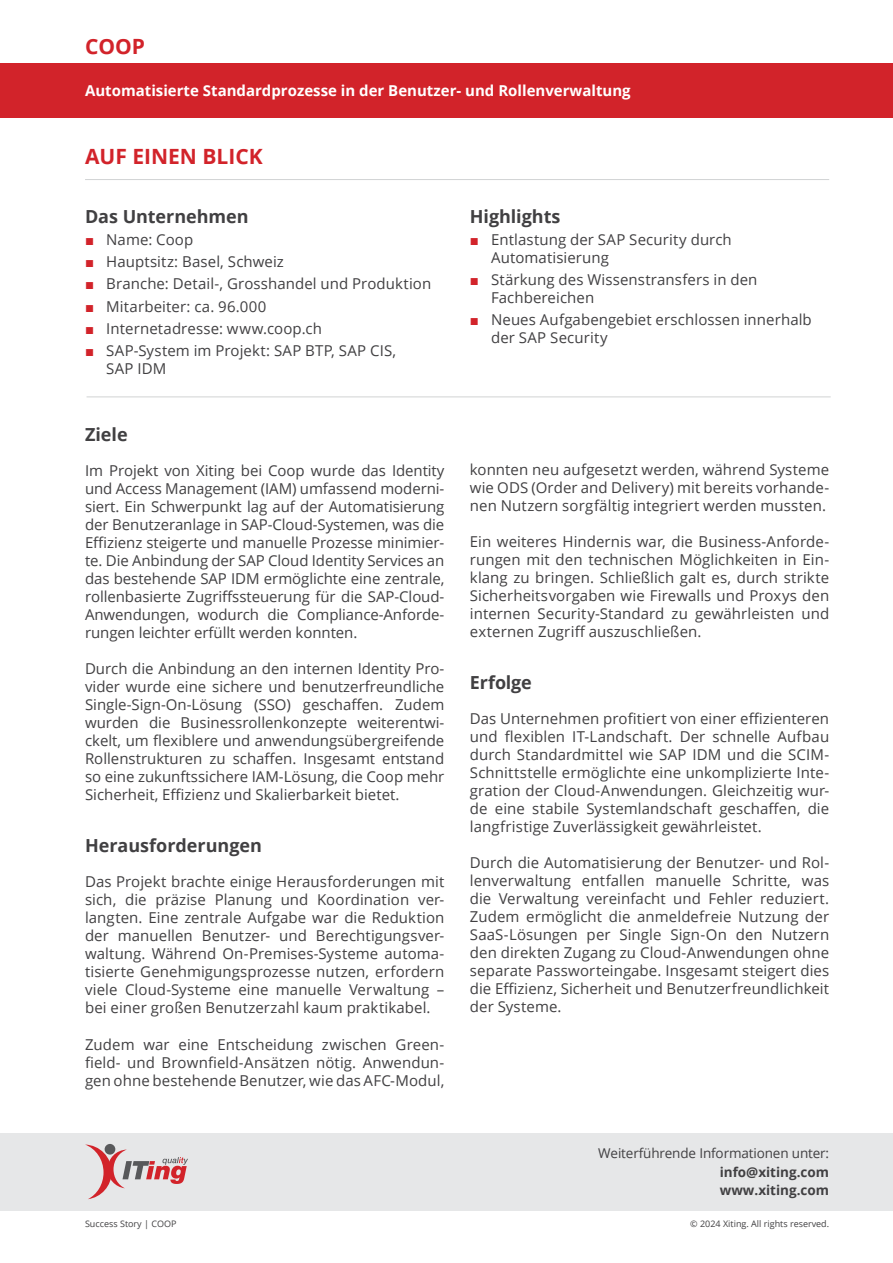
<style>
.page{position:relative;width:893px;height:1263px;background:#fff}
.page>*{position:absolute;margin:0;border:0;box-sizing:border-box;transform-origin:0 0}
.t1{font:700 21px "Open Sans";color:#d2232a}
.t2{font:700 18px "Open Sans";color:#414042}
.t3{font:15px/18px "Open Sans";letter-spacing:.005em;color:#414042;text-align:justify}
.t4{font:700 15px "Open Sans";color:#fff}
.t5{font:13.5px "Open Sans";letter-spacing:-.01em;color:#414042}
.t6{font:700 13.5px/18.3px "Open Sans";color:#414042}
.t7{font:9px "Open Sans";color:#414042}
.s1{font-family:"Arial";color:#d2232a}
</style>
<div class="page">
<div style="left:0;top:64px;width:893px;height:54px;background:#d2232a"></div>
<hr style="left:85px;top:179px;width:744px;height:1px;background:#d1d3d4">
<hr style="left:87px;top:396px;width:744px;height:1px;background:#d1d3d4">
<div style="left:0;top:1133px;width:893px;height:78px;background:#e6e7e8"></div>
<svg style="left:85px;top:1144px;width:103px;height:55px"></svg>
<h1 class="t1" style="left:85px;top:32px;width:61px">COOP</h1>
<p class="t4" style="left:85px;top:80px;width:547px">Automatisierte Standardprozesse in der Benutzer- und Rollenverwaltung</p>
<h1 class="t1" style="left:85px;top:142px;width:179px">AUF EINEN BLICK</h1>
<p class="t2" style="left:85px;top:203px;width:165px">Das Unternehmen</p>
<p class="t3" style="left:85px;top:230px;width:110px"><span class="s1">■</span> Name: Coop</p>
<p class="t3" style="left:85px;top:252px;width:200px"><span class="s1">■</span> Hauptsitz: Basel, Schweiz</p>
<p class="t3" style="left:85px;top:275px;width:348px"><span class="s1">■</span> Branche: Detail-, Grosshandel und Produktion</p>
<p class="t3" style="left:85px;top:297px;width:183px"><span class="s1">■</span> Mitarbeiter: ca. 96.000</p>
<p class="t3" style="left:85px;top:319px;width:238px"><span class="s1">■</span> Internetadresse: www.coop.ch</p>
<p class="t3" style="left:106px;top:341px;width:291px;text-indent:-21px"><span class="s1">■</span> SAP-System im Projekt: SAP BTP, SAP CIS,<br>SAP IDM</p>
<p class="t2" style="left:85px;top:422px;width:44px">Ziele</p>
<p class="t3" style="left:85px;top:461px;width:361px">Im Projekt von Xiting bei Coop wurde das Identity und Access Management (IAM) umfassend moderni&shy;siert. Ein Schwerpunkt lag auf der Automatisierung der Benutzeranlage in SAP-Cloud-Systemen, was die Effizienz steigerte und manuelle Prozesse minimier&shy;te. Die Anbindung der SAP Cloud Identity Services an das bestehende SAP IDM ermöglichte eine zentrale, rollenbasierte Zugriffssteuerung für die SAP-Cloud-Anwendungen, wodurch die Compliance-Anforde&shy;rungen leichter erfüllt werden konnten.</p>
<p class="t3" style="left:85px;top:659px;width:361px">Durch die Anbindung an den internen Identity Pro&shy;vider wurde eine sichere und benutzerfreundliche Single-Sign-On-Lösung (SSO) geschaffen. Zudem wurden die Businessrollenkonzepte weiterentwi&shy;ckelt, um flexiblere und anwendungsübergreifende Rollenstrukturen zu schaffen. Insgesamt entstand so eine zukunftssichere IAM-Lösung, die Coop mehr Sicherheit, Effizienz und Skalierbarkeit bietet.</p>
<p class="t2" style="left:85px;top:833px;width:178px">Herausforderungen</p>
<p class="t3" style="left:85px;top:873px;width:361px">Das Projekt brachte einige Herausforderungen mit sich, die präzise Planung und Koordination ver&shy;langten. Eine zentrale Aufgabe war die Reduktion der manuellen Benutzer- und Berechtigungsver&shy;waltung. Während On-Premises-Systeme automa&shy;tisierte Genehmigungsprozesse nutzen, erfordern viele Cloud-Systeme eine manuelle Verwaltung – bei einer großen Benutzerzahl kaum praktikabel.</p>
<p class="t3" style="left:85px;top:1035px;width:361px">Zudem war eine Entscheidung zwischen Green&shy;field- und Brownfield-Ansätzen nötig. Anwendun&shy;gen ohne bestehende Benutzer, wie das AFC-Modul,</p>
<p class="t2" style="left:470px;top:203px;width:92px">Highlights</p>
<p class="t3" style="left:491px;top:230px;width:242px;text-indent:-21px"><span class="s1">■</span> Entlastung der SAP Security durch<br>Automatisierung</p>
<p class="t3" style="left:491px;top:270px;width:268px;text-indent:-21px"><span class="s1">■</span> Stärkung des Wissenstransfers in den<br>Fachbereichen</p>
<p class="t3" style="left:491px;top:311px;width:322px;text-indent:-21px"><span class="s1">■</span> Neues Aufgabengebiet erschlossen innerhalb der SAP Security</p>
<p class="t3" style="left:470px;top:460px;width:361px">konnten neu aufgesetzt werden, während Systeme wie ODS (Order and Delivery) mit bereits vorhande&shy;nen Nutzern sorgfältig integriert werden mussten.</p>
<p class="t3" style="left:470px;top:532px;width:361px">Ein weiteres Hindernis war, die Business-Anforde&shy;rungen mit den technischen Möglichkeiten in Ein&shy;klang zu bringen. Schließlich galt es, durch strikte Sicherheitsvorgaben wie Firewalls und Proxys den internen Security-Standard zu gewährleisten und externen Zugriff auszuschließen.</p>
<p class="t2" style="left:470px;top:670px;width:63px">Erfolge</p>
<p class="t3" style="left:470px;top:709px;width:361px">Das Unternehmen profitiert von einer effizienteren und flexiblen IT-Landschaft. Der schnelle Aufbau durch Standardmittel wie SAP IDM und die SCIM-Schnittstelle ermöglichte eine unkomplizierte Inte&shy;gration der Cloud-Anwendungen. Gleichzeitig wur&shy;de eine stabile Systemlandschaft geschaffen, die langfristige Zuverlässigkeit gewährleistet.</p>
<p class="t3" style="left:470px;top:853px;width:361px">Durch die Automatisierung der Benutzer- und Rol&shy;lenverwaltung entfallen manuelle Schritte, was die Verwaltung vereinfacht und Fehler reduziert.<br>Zudem ermöglicht die anmeldefreie Nutzung der SaaS-Lösungen per Single Sign-On den Nutzern den direkten Zugang zu Cloud-Anwendungen ohne separate Passworteingabe. Insgesamt steigert dies die Effizienz, Sicherheit und Benutzerfreundlichkeit der Systeme.</p>
<p class="t5" style="left:598px;top:1144px;width:232px">Weiterführende Informationen unter:</p>
<p class="t6" style="left:720px;top:1162px;width:111px">info@xiting.com www.xiting.com</p>
<p class="t7" style="left:85px;top:1218px;width:93px">Success Story | COOP</p>
<p class="t7" style="left:690px;top:1218px;width:140px">© 2024 Xiting. All rights reserved.</p>
</div>
